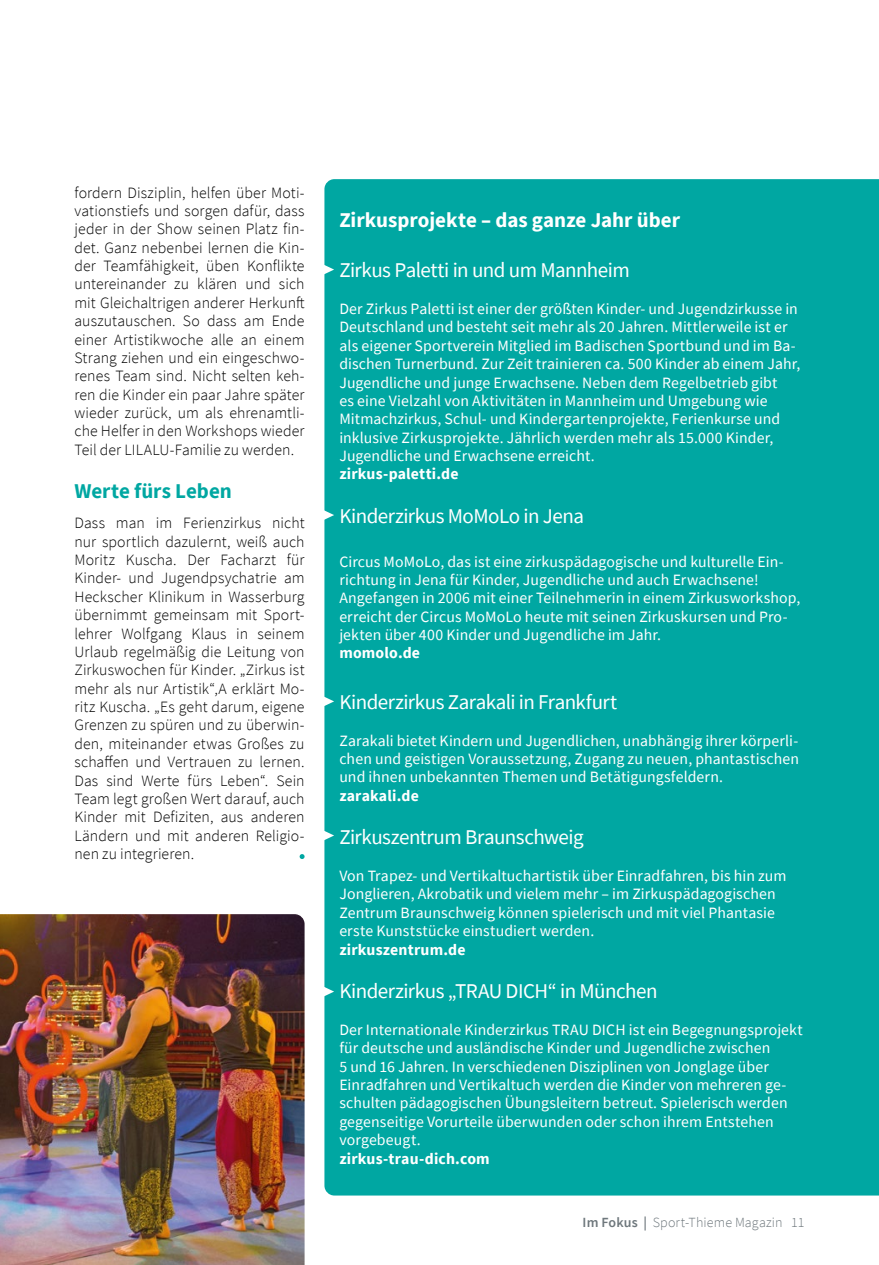
<style>
.page{position:relative;width:879px;height:1265px;background:#fff}
.page>*{position:absolute;margin:0;border:0;box-sizing:border-box;transform-origin:0 0}
.t1{font:21px "Source Sans Pro";letter-spacing:-.025em;color:#fff}
.t2{font:700 21px "Source Sans Pro";color:#fff}
.t3{font:700 21px "Source Sans Pro";color:#00a7a2}
.t4{font:15.75px/18.4px "Source Sans Pro";letter-spacing:.005em;color:#fff}
.t5{font:300 15.75px/18.4px "Source Sans Pro";letter-spacing:.005em;color:#000;text-align:justify}
.t6{font:700 15.75px "Source Sans Pro";letter-spacing:.01em;color:#fff}
.t7{font:300 14px "Source Sans Pro";letter-spacing:.01em;color:#6e777c}
.s1{font-weight:600}
</style>
<div class="page">
<img style="left:0;top:914px;width:304px;height:351px">
<svg style="left:299px;top:854px;width:5px;height:5px"></svg>
<div style="left:324px;top:179px;width:554px;height:1017px;background:#00a7a2"></div>
<svg style="left:324px;top:264px;width:10px;height:11px"></svg>
<svg style="left:324px;top:510px;width:10px;height:10px"></svg>
<svg style="left:324px;top:696px;width:10px;height:11px"></svg>
<svg style="left:324px;top:830px;width:10px;height:11px"></svg>
<svg style="left:324px;top:986px;width:10px;height:11px"></svg>
<p class="t5" style="left:74px;top:183px;width:231px">fordern Disziplin, helfen über Moti&shy;vationstiefs und sorgen dafür, dass jeder in der Show seinen Platz fin&shy;det. Ganz nebenbei lernen die Kin&shy;der Teamfähigkeit, üben Konflikte untereinander zu klären und sich mit Gleichaltrigen anderer Herkunft auszutauschen. So dass am Ende einer Artistikwoche alle an einem Strang ziehen und ein eingeschwo&shy;renes Team sind. Nicht selten keh&shy;ren die Kinder ein paar Jahre später wieder zurück, um als ehrenamtli&shy;che Helfer in den Workshops wieder Teil der LILALU-Familie zu werden.</p>
<h1 class="t3" style="left:74px;top:477px;width:159px">Werte fürs Leben</h1>
<p class="t5" style="left:74px;top:514px;width:231px">Dass man im Ferienzirkus nicht nur sportlich dazulernt, weiß auch Moritz Kuscha. Der Facharzt für Kinder- und Jugendpsychatrie am Heckscher Klinikum in Wasserburg übernimmt gemeinsam mit Sport&shy;lehrer Wolfgang Klaus in seinem Urlaub regelmäßig die Leitung von Zirkuswochen für Kinder. „Zirkus ist mehr als nur Artistik“,A erklärt Mo&shy;ritz Kuscha. „Es geht darum, eigene Grenzen zu spüren und zu überwin&shy;den, miteinander etwas Großes zu schaffen und Vertrauen zu lernen.<br>Das sind Werte fürs Leben“. Sein Team legt großen Wert darauf, auch Kinder mit Defiziten, aus anderen Ländern und mit anderen Religio&shy;nen zu integrieren.</p>
<h1 class="t2" style="left:339px;top:206px;width:342px">Zirkusprojekte – das ganze Jahr über</h1>
<h1 class="t1" style="left:339px;top:257px;width:292px">Zirkus Paletti in und um Mannheim</h1>
<p class="t4" style="left:339px;top:300px;width:462px">Der Zirkus Paletti ist einer der größten Kinder- und Jugendzirkusse in Deutschland und besteht seit mehr als 20 Jahren. Mittlerweile ist er als eigener Sportverein Mitglied im Badischen Sportbund und im Ba&shy;dischen Turnerbund. Zur Zeit trainieren ca. 500 Kinder ab einem Jahr, Jugendliche und junge Erwachsene. Neben dem Regelbetrieb gibt<br>es eine Vielzahl von Aktivitäten in Mannheim und Umgebung wie Mitmachzirkus, Schul- und Kindergartenprojekte, Ferienkurse und inklusive Zirkusprojekte. Jährlich werden mehr als 15.000 Kinder, Jugendliche und Erwachsene erreicht.</p>
<p class="t6" style="left:339px;top:464px;width:121px">zirkus-paletti.de</p>
<h1 class="t1" style="left:339px;top:503px;width:246px">Kinderzirkus MoMoLo in Jena</h1>
<p class="t4" style="left:339px;top:552px;width:462px">Circus MoMoLo, das ist eine zirkuspädagogische und kulturelle Ein&shy;richtung in Jena für Kinder, Jugendliche und auch Erwachsene!<br>Angefangen in 2006 mit einer Teilnehmerin in einem Zirkusworkshop, erreicht der Circus MoMoLo heute mit seinen Zirkuskursen und Pro&shy;jekten über 400 Kinder und Jugendliche im Jahr.</p>
<p class="t6" style="left:339px;top:643px;width:82px">momolo.de</p>
<h1 class="t1" style="left:339px;top:689px;width:279px">Kinderzirkus Zarakali in Frankfurt</h1>
<p class="t4" style="left:339px;top:731px;width:461px;text-align:justify">Zarakali bietet Kindern und Jugendlichen, unabhängig ihrer körperli&shy;chen und geistigen Voraussetzung, Zugang zu neuen, phantastischen und ihnen unbekannten Themen und Betätigungsfeldern.</p>
<p class="t6" style="left:339px;top:785px;width:81px">zarakali.de</p>
<h1 class="t1" style="left:339px;top:824px;width:246px">Zirkuszentrum Braunschweig</h1>
<p class="t4" style="left:339px;top:867px;width:448px">Von Trapez- und Vertikaltuchartistik über Einradfahren, bis hin zum Jonglieren, Akrobatik und vielem mehr – im Zirkuspädagogischen Zentrum Braunschweig können spielerisch und mit viel Phantasie erste Kunststücke einstudiert werden.</p>
<p class="t6" style="left:339px;top:939px;width:128px">zirkuszentrum.de</p>
<h1 class="t1" style="left:339px;top:978px;width:319px">Kinderzirkus „TRAU DICH“ in München</h1>
<p class="t4" style="left:339px;top:1020px;width:465px">Der Internationale Kinderzirkus TRAU DICH ist ein Begegnungsprojekt für deutsche und ausländische Kinder und Jugendliche zwischen<br>5 und 16 Jahren. In verschiedenen Disziplinen von Jonglage über Einradfahren und Vertikaltuch werden die Kinder von mehreren ge&shy;schulten pädagogischen Übungsleitern betreut. Spielerisch werden gegenseitige Vorurteile überwunden oder schon ihrem Entstehen vorgebeugt.</p>
<p class="t6" style="left:339px;top:1148px;width:152px">zirkus-trau-dich.com</p>
<p class="t7" style="left:582px;top:1213px;width:223px"><span class="s1">Im Fokus |</span> Sport-Thieme Magazin 11</p>
</div>
